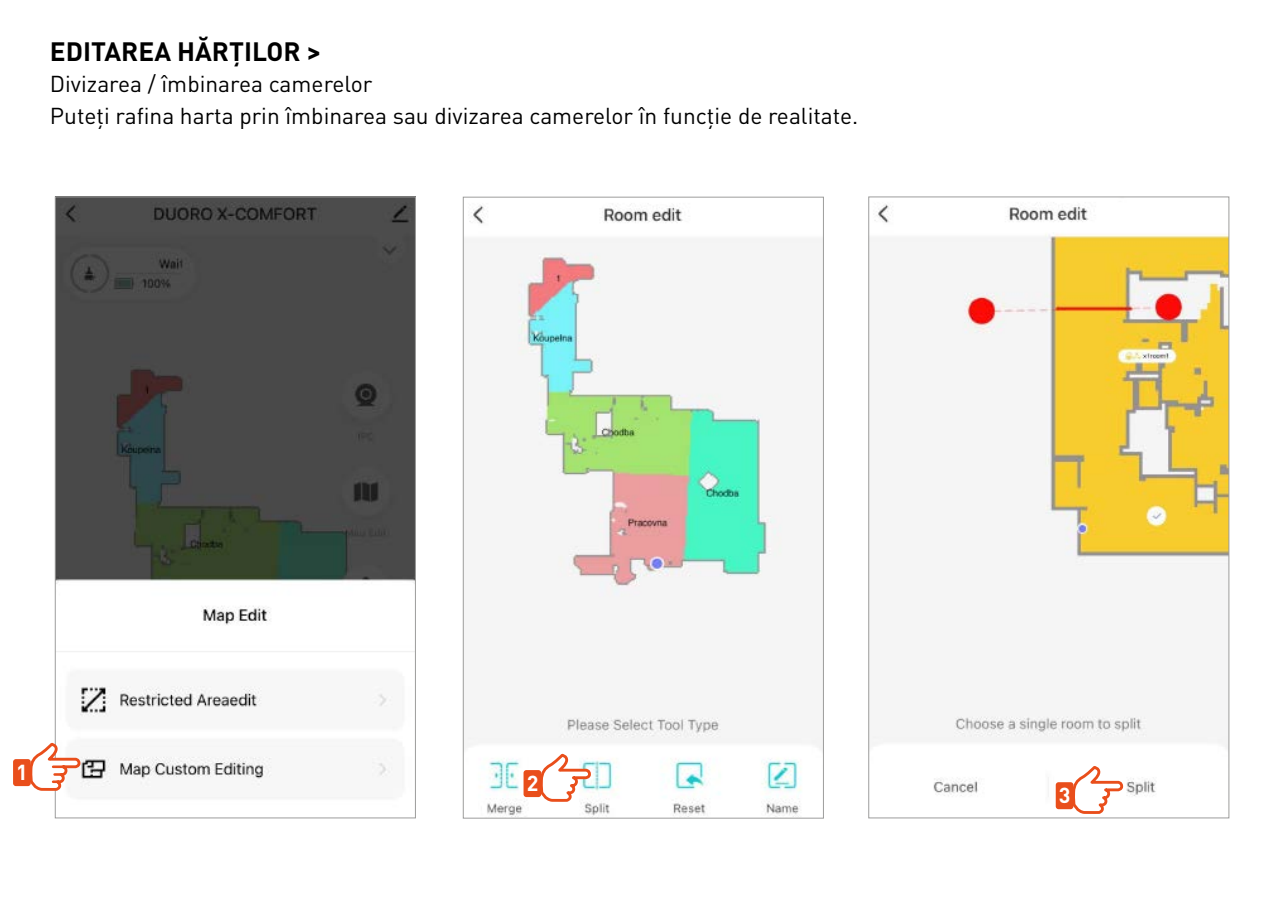
<style>
.page{position:relative;width:1278px;height:910px;background:#fff}
.page>*{position:absolute;margin:0;border:0;box-sizing:border-box;transform-origin:0 0}
.t1{font:700 26.25px "DIN Pro";color:#000}
.t2{font:22.75px/31.5px "DIN Pro";color:#000}
.t3{font:700 21.53px "DIN Pro";color:#fff}
</style>
<div class="page">
<img style="left:57px;top:199px;width:357px;height:599px">
<img style="left:870px;top:202px;width:357px;height:608px">
<img style="left:465px;top:205px;width:356px;height:611px">
<div style="left:1055px;top:782px;width:18px;height:27px;background:#e94e1b;border-radius:3px"></div>
<svg style="left:1070px;top:767px;width:54px;height:47px"></svg>
<div style="left:13px;top:759px;width:18px;height:27px;background:#e94e1b;border-radius:3px"></div>
<svg style="left:28px;top:742px;width:54px;height:50px"></svg>
<div style="left:523px;top:770px;width:18px;height:27px;background:#e94e1b;border-radius:3px"></div>
<svg style="left:538px;top:753px;width:54px;height:50px"></svg>
<p class="t1" style="left:50px;top:33px;width:272px">EDITAREA HĂRȚILOR &gt;</p>
<p class="t2" style="left:50px;top:67px;width:810px">Divizarea / îmbinarea camerelor<br>Puteți rafina harta prin îmbinarea sau divizarea camerelor în funcție de realitate.</p>
<p class="t3" style="left:16px;top:757px;width:13px">1</p>
<p class="t3" style="left:527px;top:768px;width:13px">2</p>
<p class="t3" style="left:1059px;top:781px;width:13px">3</p>
</div>
